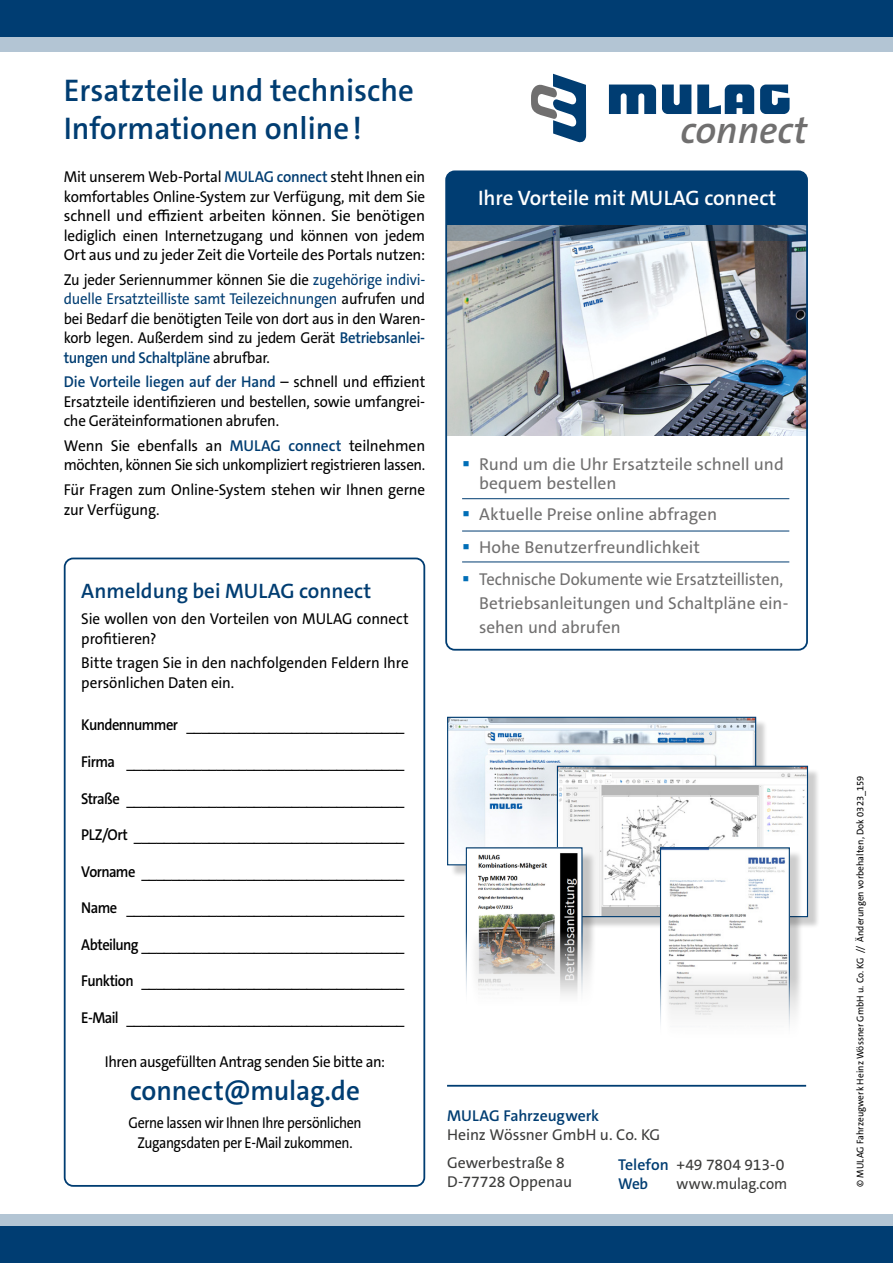
<style>
.page{position:relative;width:893px;height:1263px;background:#fff}
.page>*{position:absolute;margin:0;border:0;box-sizing:border-box;transform-origin:0 0}
.t1{font:italic 600 38.25px "The Sans Os F";color:#706f6f}
.t2{font:600 31.5px/37.8px "The Sans C5";color:#003d72}
.t3{font:600 27.75px "The Sans C5";letter-spacing:-.005em;color:#003d72}
.t4{font:600 21px "The Sans C5";color:#fff}
.t5{font:600 21px "The Sans C5";color:#003d72}
.t6{font:17.25px/32.2px "The Sans C5";letter-spacing:-.005em;color:#706f6f}
.t7{font:15.75px/19.5px "The Sans C5";letter-spacing:-.015em;color:#000;scale:.96 1}
.t8{font:15.75px "The Sans C5";letter-spacing:-.015em;color:#000;scale:.92 1}
.t9{font:15.75px/19.5px "The Sans C5";letter-spacing:-.015em;color:#000;text-align:justify;scale:.94 1}
.t10{font:15.75px/19.5px "The Sans C5";letter-spacing:-.015em;color:#000;text-align:justify;scale:.95 1}
.t11{font:15.75px/19.5px "The Sans C5";letter-spacing:-.015em;color:#000}
.t12{font:15.75px/28.2px "The Sans C5";letter-spacing:-.005em;color:#3c3c3b}
.t13{font:15.75px/20px "The Sans C5";letter-spacing:-.015em;color:#000;text-align:center;scale:.89 1}
.t14{font:600 15.75px "The Sans C5";letter-spacing:-.005em;color:#003d72}
.t15{font:15.75px "The Sans C5";letter-spacing:-.005em;color:#3c3c3b;scale:.95 1}
.t16{font:9.75px "The Sans C5";letter-spacing:.01em;color:#000;scale:.95 1}
.s1{font-weight:600;color:#003d72}
.s2{color:#003d72}
.s3{font-weight:600}
</style>
<div class="page">
<div style="left:0;top:0;width:893px;height:36px;background:#003d72"></div>
<div style="left:0;top:36px;width:893px;height:15px;background:#b3c5d4"></div>
<svg style="left:662px;top:85px;width:29px;height:29px"></svg>
<svg style="left:609px;top:85px;width:47px;height:29px"></svg>
<svg style="left:760px;top:85px;width:30px;height:29px"></svg>
<svg style="left:697px;top:85px;width:57px;height:29px"></svg>
<svg style="left:531px;top:74px;width:55px;height:69px"></svg>
<div style="left:64px;top:558px;width:361px;height:629px;border:2px solid #003d72;border-radius:9px"></div>
<div style="left:0;top:1227px;width:893px;height:36px;background:#003d72"></div>
<svg style="left:0;top:1214px;width:893px;height:13px;background:#a5bacc"></svg>
<img style="left:449px;top:719px;width:305px;height:144px">
<div style="left:447px;top:717px;width:309px;height:148px;border:1px solid #003d72"></div>
<div style="left:560px;top:768px;width:260px;height:161px;background:#000;opacity:.2"></div>
<img style="left:559px;top:768px;width:247px;height:147px">
<div style="left:557px;top:766px;width:251px;height:151px;border:1px solid #003d72"></div>
<div style="left:470px;top:851px;width:127px;height:163px;background:#000;opacity:.2"></div>
<img style="left:468px;top:849px;width:113px;height:157px">
<div style="left:663px;top:850px;width:140px;height:195px;background:#000;opacity:.2"></div>
<img style="left:662px;top:849px;width:126px;height:188px">
<div style="left:660px;top:847px;width:130px;height:192px;border:1px solid #003d72"></div>
<hr style="left:447px;top:1085px;width:359px;height:2px;background:#003d72">
<img style="left:448px;top:240px;width:357px;height:195px">
<div style="left:446px;top:172px;width:361px;height:52px;background:#003d72"></div>
<svg style="left:448px;top:224px;width:357px;height:16px;background:#63798d"></svg>
<div style="left:445px;top:170px;width:363px;height:481px;border:2px solid #003d72;border-radius:9px"></div>
<hr style="left:462px;top:498px;width:327px;height:1px;background:#003d72">
<hr style="left:462px;top:531px;width:327px;height:1px;background:#003d72">
<hr style="left:462px;top:562px;width:327px;height:1px;background:#003d72">
<h2 class="t2" style="left:64px;top:72px;width:352px">Ersatzteile und technische<br>Informationen online!</h2>
<p class="t7" style="left:64px;top:167px;width:378px;text-align:justify">Mit unserem Web-Portal <span class="s1">MULAG connect</span> steht Ihnen ein komfortables Online-System zur Verfügung, mit dem Sie schnell und effizient arbeiten können. Sie benötigen lediglich einen Internetzugang und können von jedem Ort aus und zu jeder Zeit die Vorteile des Portals nutzen:</p>
<p class="t9" style="left:64px;top:270px;width:386px">Zu jeder Seriennummer können Sie die <span class="s2">zugehörige indivi&shy;duelle Ersatzteilliste samt Teilezeichnungen</span> aufrufen und bei Bedarf die benötigten Teile von dort aus in den Waren&shy;korb legen. Außerdem sind zu jedem Gerät <span class="s1">Betriebsanlei&shy;tungen und Schaltpläne</span> abrufbar.</p>
<p class="t10" style="left:64px;top:372px;width:382px"><span class="s1">Die Vorteile liegen auf der Hand</span> – schnell und effizient Ersatzteile identifizieren und bestellen, sowie umfangrei&shy;che Geräteinformationen abrufen.</p>
<p class="t11" style="left:64px;top:436px;width:363px">Wenn Sie ebenfalls an <span class="s1">MULAG connect</span> teilnehmen möchten, können Sie sich unkompliziert registrieren lassen.</p>
<p class="t7" style="left:64px;top:480px;width:378px">Für Fragen zum Online-System stehen wir Ihnen gerne zur Verfügung.</p>
<h3 class="t5" style="left:81px;top:577px;width:291px">Anmeldung bei MULAG connect</h3>
<p class="t7" style="left:81px;top:609px;width:343px;line-height:20px">Sie wollen von den Vorteilen von MULAG connect profitieren?</p>
<p class="t7" style="left:81px;top:653px;width:343px;line-height:20px">Bitte tragen Sie in den nachfolgenden Feldern Ihre persönlichen Daten ein.</p>
<p class="t8" style="left:81px;top:715px;width:353px"><span class="s3">Kundennummer</span> _____________________________</p>
<p class="t8" style="left:81px;top:751px;width:353px"><span class="s3">Firma</span> _____________________________________</p>
<p class="t8" style="left:81px;top:788px;width:353px"><span class="s3">Straße</span> _____________________________________</p>
<p class="t8" style="left:81px;top:824px;width:353px"><span class="s3">PLZ/Ort</span> ____________________________________</p>
<p class="t8" style="left:81px;top:861px;width:353px"><span class="s3">Vorname</span> ___________________________________</p>
<p class="t8" style="left:81px;top:898px;width:353px"><span class="s3">Name</span> _____________________________________</p>
<p class="t8" style="left:81px;top:934px;width:353px"><span class="s3">Abteilung</span> ___________________________________</p>
<p class="t8" style="left:81px;top:971px;width:353px"><span class="s3">Funktion</span> ___________________________________</p>
<p class="t8" style="left:81px;top:1007px;width:353px"><span class="s3">E-Mail</span> _____________________________________</p>
<p class="t10" style="left:105px;top:1051px;width:296px">Ihren ausgefüllten Antrag senden Sie bitte an:</p>
<h3 class="t3" style="left:130px;top:1073px;width:231px">connect@mulag.de</h3>
<p class="t13" style="left:128px;top:1113px;width:263px">Gerne lassen wir Ihnen Ihre persönlichen<br>Zugangsdaten per E-Mail zukommen.</p>
<h1 class="t1" style="left:680px;top:106px;width:129px">connect</h1>
<h3 class="t4" style="left:478px;top:184px;width:300px">Ihre Vorteile mit MULAG connect</h3>
<p class="t6" style="left:479px;top:455px;width:306px;line-height:18.8px">Rund um die Uhr Ersatzteile schnell und bequem bestellen</p>
<p class="t6" style="left:479px;top:498px;width:306px">Aktuelle Preise online abfragen<br>Hohe Benutzerfreundlichkeit<br>Technische Dokumente wie Ersatzteillisten,</p>
<p class="t6" style="left:479px;top:591px;width:311px;line-height:24px">Betriebsanleitungen und Schaltpläne ein&shy;sehen und abrufen</p>
<p class="t14" style="left:447px;top:1105px;width:154px">MULAG Fahrzeugwerk</p>
<p class="t12" style="left:447px;top:1120px;width:215px">Heinz Wössner GmbH u. Co. KG<br>Gewerbestraße 8</p>
<p class="t12" style="left:447px;top:1167px;width:127px">D-77728 Oppenau</p>
<p class="t12" style="left:618px;top:1155px;width:168px;line-height:18.9px"><span class="s1">Telefon</span> +49 7804 913-0<br><span class="s1">Web</span></p>
<p class="t15" style="left:676px;top:1173px;width:118px">www.mulag.com</p>
<p class="t16" style="left:854px;top:1187px;width:434px;rotate:-90deg">© MULAG Fahrzeugwerk Heinz Wössner GmbH u. Co. KG // Änderungen vorbehalten, Dok 0323_159</p>
</div>
